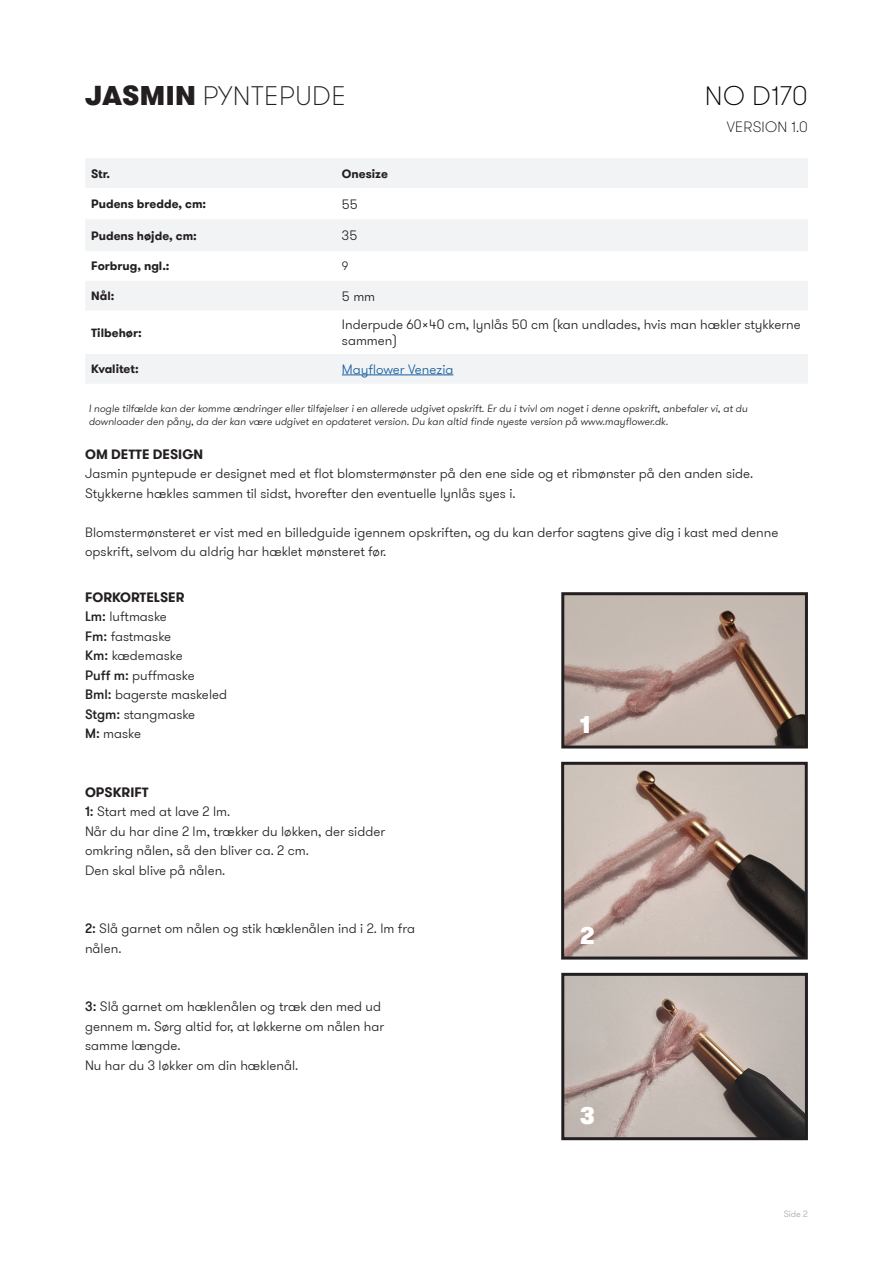
<style>
.page{position:relative;width:893px;height:1263px;background:#fff}
.page>*{position:absolute;margin:0;border:0;box-sizing:border-box;transform-origin:0 0}
.t1{font:100 27px "GT Walsheim Pro";letter-spacing:.015em;color:#231f20}
.t2{font:100 27px "GT Walsheim Pro";letter-spacing:.015em;color:#040503}
.t3{font:900 24px "GT Walsheim Pro";color:#fff}
.t4{font:100 15px "GT Walsheim Pro";letter-spacing:.015em;color:#040503}
.t5{font:300 13.5px/19.5px "GT Walsheim Pro";color:#231f20}
.t6{font:700 13.5px "GT Walsheim Pro";color:#231f20}
.t7{font:300 13.5px "GT Walsheim Pro";color:#175d9e}
.t8{font:700 12px "GT Walsheim Pro";color:#231f20}
.t9{font:300 12px "GT Walsheim Pro";color:#231f20}
.t10{font:italic 300 10.5px/13.5px "GT Walsheim Pro";color:#231f20}
.t11{font:300 9px "GT Walsheim Pro";color:#a8a9ad}
.s1{font-weight:900}
.s2{font-weight:500}
</style>
<div class="page">
<svg style="left:85px;top:158px;width:723px;height:225px;fill:#f2f3f4"></svg>
<hr style="left:342px;top:375px;width:111px;height:1px;background:#175d9e">
<img style="left:565px;top:596px;width:239px;height:148px">
<div style="left:561px;top:592px;width:247px;height:156px;border:3px solid #231f20"></div>
<img style="left:565px;top:766px;width:239px;height:189px">
<div style="left:561px;top:762px;width:247px;height:197px;border:3px solid #231f20"></div>
<img style="left:565px;top:977px;width:239px;height:159px">
<div style="left:561px;top:973px;width:247px;height:167px;border:3px solid #231f20"></div>
<p class="t1" style="left:85px;top:79px;width:262px"><span class="s1">JASMIN</span> PYNTEPUDE</p>
<p class="t2" style="left:705px;top:79px;width:104px">NO D170</p>
<p class="t4" style="left:727px;top:117px;width:83px">VERSION 1.0</p>
<p class="t8" style="left:91px;top:166px;width:20px">Str.</p>
<p class="t8" style="left:342px;top:166px;width:48px">Onesize</p>
<p class="t8" style="left:91px;top:196px;width:117px">Pudens bredde, cm:</p>
<p class="t5" style="left:342px;top:194px;width:17px">55</p>
<p class="t8" style="left:91px;top:228px;width:107px">Pudens højde, cm:</p>
<p class="t5" style="left:342px;top:226px;width:17px">35</p>
<p class="t8" style="left:91px;top:258px;width:80px">Forbrug, ngl.:</p>
<p class="t9" style="left:342px;top:259px;width:8px">9</p>
<p class="t8" style="left:91px;top:288px;width:25px">Nål:</p>
<p class="t5" style="left:342px;top:287px;width:35px">5 mm</p>
<p class="t8" style="left:91px;top:325px;width:52px">Tilbehør:</p>
<p class="t5" style="left:342px;top:317px;width:460px;line-height:16.2px">Inderpude 60x40 cm, lynlås 50 cm (kan undlades, hvis man hækler stykkerne sammen)</p>
<p class="t8" style="left:91px;top:361px;width:49px">Kvalitet:</p>
<p class="t7" style="left:342px;top:361px;width:113px">Mayflower Venezia</p>
<p class="t10" style="left:89px;top:402px;width:660px">I nogle tilfælde kan der komme ændringer eller tilføjelser i en allerede udgivet opskrift. Er du i tvivl om noget i denne opskrift, anbefaler vi, at du downloader den påny, da der kan være udgivet en opdateret version. Du kan altid finde nyeste version på www.mayflower.dk.</p>
<p class="t6" style="left:85px;top:445px;width:120px">OM DETTE DESIGN</p>
<p class="t5" style="left:85px;top:464px;width:670px">Jasmin pyntepude er designet med et flot blomstermønster på den ene side og et ribmønster på den anden side.<br>Stykkerne hækles sammen til sidst, hvorefter den eventuelle lynlås syes i.</p>
<p class="t5" style="left:85px;top:523px;width:695px">Blomstermønsteret er vist med en billedguide igennem opskriften, og du kan derfor sagtens give dig i kast med denne opskrift, selvom du aldrig har hæklet mønsteret før.</p>
<p class="t6" style="left:85px;top:588px;width:101px">FORKORTELSER</p>
<p class="t5" style="left:85px;top:607px;width:83px"><span class="s2">Lm:</span> luftmaske</p>
<p class="t5" style="left:85px;top:627px;width:88px"><span class="s2">Fm:</span> fastmaske</p>
<p class="t5" style="left:85px;top:646px;width:99px"><span class="s2">Km:</span> kædemaske</p>
<p class="t5" style="left:85px;top:666px;width:111px"><span class="s2">Puff m:</span> puffmaske</p>
<p class="t5" style="left:85px;top:685px;width:144px"><span class="s2">Bml:</span> bagerste maskeled</p>
<p class="t5" style="left:85px;top:705px;width:112px"><span class="s2">Stgm:</span> stangmaske</p>
<p class="t5" style="left:85px;top:724px;width:58px"><span class="s2">M:</span> maske</p>
<p class="t6" style="left:85px;top:783px;width:65px">OPSKRIFT</p>
<p class="t5" style="left:85px;top:802px;width:147px"><span class="s2">1:</span> Start med at lave 2 lm.</p>
<p class="t5" style="left:85px;top:822px;width:302px">Når du har dine 2 lm, trækker du løkken, der sidder omkring nålen, så den bliver ca. 2 cm.</p>
<p class="t5" style="left:85px;top:861px;width:142px">Den skal blive på nålen.</p>
<p class="t5" style="left:85px;top:919px;width:332px"><span class="s2">2:</span> Slå garnet om nålen og stik hæklenålen ind i 2. lm fra nålen.</p>
<p class="t5" style="left:85px;top:997px;width:301px"><span class="s2">3:</span> Slå garnet om hæklenålen og træk den med ud gennem m. Sørg altid for, at løkkerne om nålen har samme længde.</p>
<p class="t5" style="left:85px;top:1056px;width:215px">Nu har du 3 løkker om din hæklenål.</p>
<p class="t3" style="left:580px;top:708px;width:12px">1</p>
<p class="t3" style="left:580px;top:919px;width:17px">2</p>
<p class="t3" style="left:580px;top:1099px;width:17px">3</p>
<p class="t11" style="left:784px;top:1208px;width:26px">Side 2</p>
</div>
